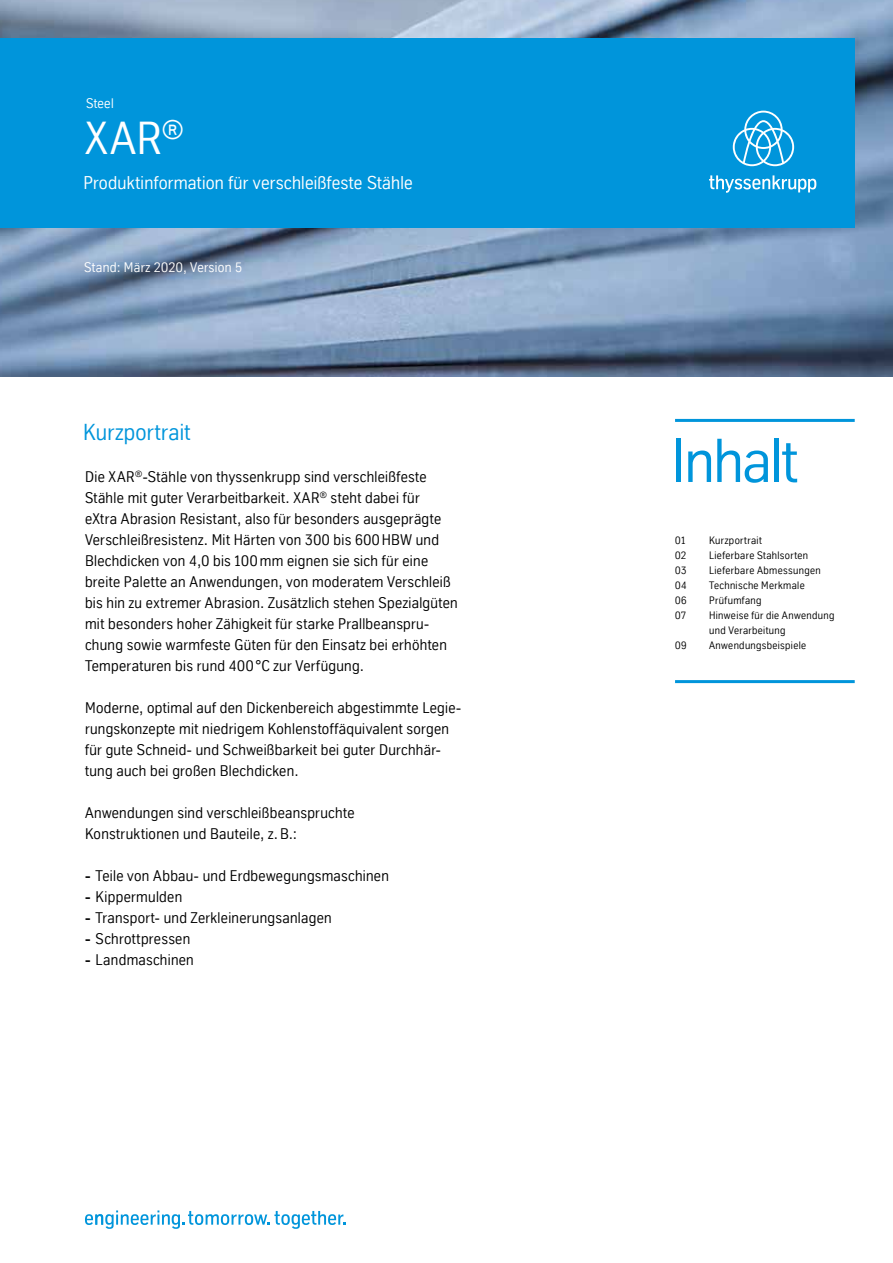
<style>
.page{position:relative;width:893px;height:1263px;background:#fff}
.page>*{position:absolute;margin:0;border:0;box-sizing:border-box;transform-origin:0 0}
.t1{font:60px "TK Type";letter-spacing:-.03em;color:#0095db}
.t2{font:45px "TK Type";color:#fff}
.t3{font:22.5px "TK Type";letter-spacing:.01em;color:#0095db}
.t4{font:18px "TK Type";letter-spacing:.005em;color:#fff}
.t5{font:15px/21px "TK Type";letter-spacing:.015em;color:#000}
.t6{font:13.5px "TK Type";letter-spacing:.015em;color:#fff}
.t7{font:10.5px/15px "TK Type";letter-spacing:.025em;color:#000}
.s1{font-weight:700}
</style>
<div class="page">
<img style="left:0;top:0;width:893px;height:377px">
<svg style="left:85px;top:1210px;width:261px;height:19px"></svg>
<div style="left:0;top:38px;width:855px;height:189px;background:#0095db"></div>
<svg style="left:733px;top:111px;width:61px;height:55px"></svg>
<svg style="left:709px;top:175px;width:107px;height:18px"></svg>
<hr style="left:675px;top:419px;width:180px;height:3px;background:#0095db">
<hr style="left:675px;top:680px;width:180px;height:3px;background:#0095db">
<p class="t6" style="left:86px;top:96px;width:29px">Steel</p>
<h2 class="t2" style="left:85px;top:113px;width:100px">XAR<sup>®</sup></h2>
<p class="t4" style="left:83px;top:173px;width:331px">Produktinformation für verschleißfeste Stähle</p>
<p class="t6" style="left:84px;top:260px;width:160px">Stand: März 2020, Version 5</p>
<h3 class="t3" style="left:83px;top:419px;width:109px">Kurzportrait</h3>
<p class="t5" style="left:85px;top:466px;width:374px">Die XAR<sup>®</sup>-Stähle von thyssenkrupp sind verschleißfeste Stähle mit guter Verarbeitbarkeit. XAR<sup>®</sup> steht dabei für<br>eXtra Abrasion Resistant, also für besonders ausgeprägte Verschleißresistenz. Mit Härten von 300 bis 600HBW und Blechdicken von 4,0 bis 100mm eignen sie sich für eine breite Palette an Anwendungen, von moderatem Verschleiß bis hin zu extremer Abrasion. Zusätzlich stehen Spezialgüten mit besonders hoher Zähigkeit für starke Prallbeanspru&shy;chung sowie warmfeste Güten für den Einsatz bei erhöhten Temperaturen bis rund 400°C zur Verfügung.</p>
<p class="t5" style="left:85px;top:697px;width:378px">Moderne, optimal auf den Dickenbereich abgestimmte Legie&shy;rungskonzepte mit niedrigem Kohlenstoffäquivalent sorgen für gute Schneid- und Schweißbarkeit bei guter Durchhär&shy;tung auch bei großen Blechdicken.</p>
<p class="t5" style="left:85px;top:802px;width:271px">Anwendungen sind verschleißbeanspruchte<br>Konstruktionen und Bauteile, z.B.:</p>
<p class="t5" style="left:85px;top:865px;width:305px"><span class="s1">-</span> Teile von Abbau- und Erdbewegungsmaschinen</p>
<p class="t5" style="left:85px;top:886px;width:99px"><span class="s1">-</span> Kippermulden</p>
<p class="t5" style="left:85px;top:907px;width:248px"><span class="s1">-</span> Transport- und Zerkleinerungsanlagen</p>
<p class="t5" style="left:85px;top:928px;width:107px"><span class="s1">-</span> Schrottpressen</p>
<p class="t5" style="left:85px;top:949px;width:110px"><span class="s1">-</span> Landmaschinen</p>
<h1 class="t1" style="left:672px;top:427px;width:128px">Inhalt</h1>
<p class="t7" style="left:675px;top:533px;width:13px">01</p>
<p class="t7" style="left:709px;top:533px;width:54px">Kurzportrait</p>
<p class="t7" style="left:675px;top:548px;width:13px">02</p>
<p class="t7" style="left:709px;top:548px;width:101px">Lieferbare Stahlsorten</p>
<p class="t7" style="left:675px;top:563px;width:13px">03</p>
<p class="t7" style="left:709px;top:563px;width:113px">Lieferbare Abmessungen</p>
<p class="t7" style="left:675px;top:578px;width:13px">04</p>
<p class="t7" style="left:709px;top:578px;width:97px">Technische Merkmale</p>
<p class="t7" style="left:675px;top:593px;width:13px">06</p>
<p class="t7" style="left:709px;top:593px;width:54px">Prüfumfang</p>
<p class="t7" style="left:675px;top:608px;width:13px">07</p>
<p class="t7" style="left:709px;top:608px;width:127px">Hinweise für die Anwendung und Verarbeitung</p>
<p class="t7" style="left:675px;top:638px;width:13px">09</p>
<p class="t7" style="left:709px;top:638px;width:99px">Anwendungsbeispiele</p>
</div>
